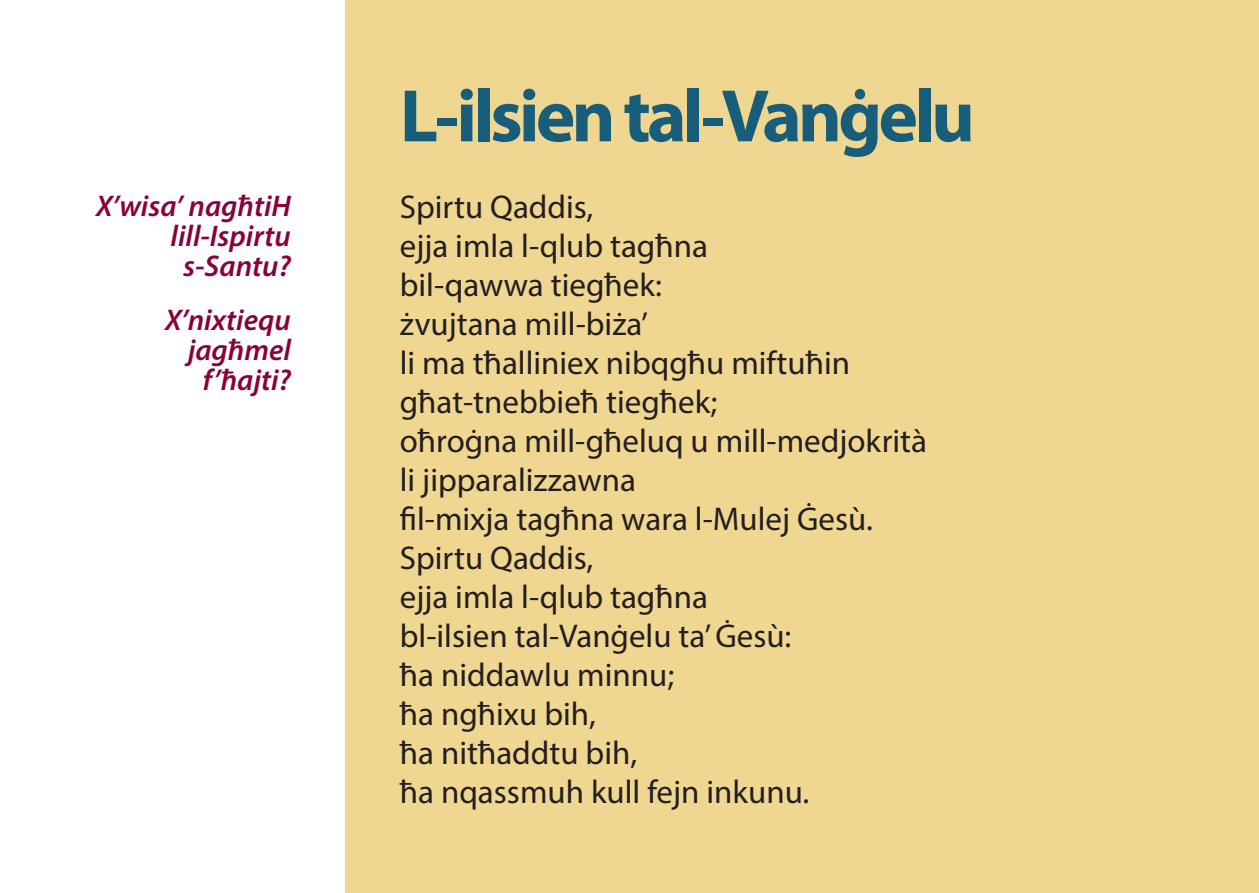
<style>
.page{position:relative;width:1259px;height:893px;background:#fff}
.page>*{position:absolute;margin:0;border:0;box-sizing:border-box;transform-origin:0 0}
.jub-boldheadings{font:700 75px "Myriad Pro";letter-spacing:-.05em;color:#185e7a}
.t1{font:33px "Myriad Pro";color:#231f20}
.t2{font:italic 600 30px/30px "Myriad Pro";color:#8b0036;text-align:right}
</style>
<div class="page">
<div style="left:345px;top:0;width:914px;height:893px;background:#f0d791"></div>
<p class="t2" style="left:96px;top:190px;width:196px">X’wisa’ nagħtiH lill-Ispirtu s-Santu?</p>
<p class="t2" style="left:165px;top:304px;width:127px">X’nixtiequ jagħmel</p>
<p class="t2" style="left:203px;top:364px;width:89px">f’ħajti?</p>
<p class="jub-boldheadings" style="left:400px;top:67px;width:576px">L-ilsien tal-Vanġelu</p>
<p class="t1" style="left:400px;top:186px;width:195px">Spirtu Qaddis,</p>
<p class="t1" style="left:400px;top:225px;width:310px">ejja imla l-qlub tagħna</p>
<p class="t1" style="left:400px;top:264px;width:264px">bil-qawwa tiegħek:</p>
<p class="t1" style="left:400px;top:303px;width:250px">żvujtana mill-biża’</p>
<p class="t1" style="left:400px;top:342px;width:452px">li ma tħalliniex nibqgħu miftuħin</p>
<p class="t1" style="left:400px;top:381px;width:319px">għat-tnebbieħ tiegħek;</p>
<p class="t1" style="left:400px;top:420px;width:529px">oħroġna mill-għeluq u mill-medjokrità</p>
<p class="t1" style="left:400px;top:459px;width:238px">li jipparalizzawna</p>
<p class="t1" style="left:400px;top:498px;width:474px">fil-mixja tagħna wara l-Mulej Ġesù.</p>
<p class="t1" style="left:400px;top:537px;width:195px">Spirtu Qaddis,</p>
<p class="t1" style="left:400px;top:576px;width:310px">ejja imla l-qlub tagħna</p>
<p class="t1" style="left:400px;top:615px;width:393px">bl-ilsien tal-Vanġelu ta’ Ġesù:</p>
<p class="t1" style="left:400px;top:654px;width:276px">ħa niddawlu minnu;</p>
<p class="t1" style="left:400px;top:693px;width:198px">ħa ngħixu bih,</p>
<p class="t1" style="left:400px;top:732px;width:239px">ħa nitħaddtu bih,</p>
<p class="t1" style="left:400px;top:771px;width:411px">ħa nqassmuh kull fejn inkunu.</p>
</div>
